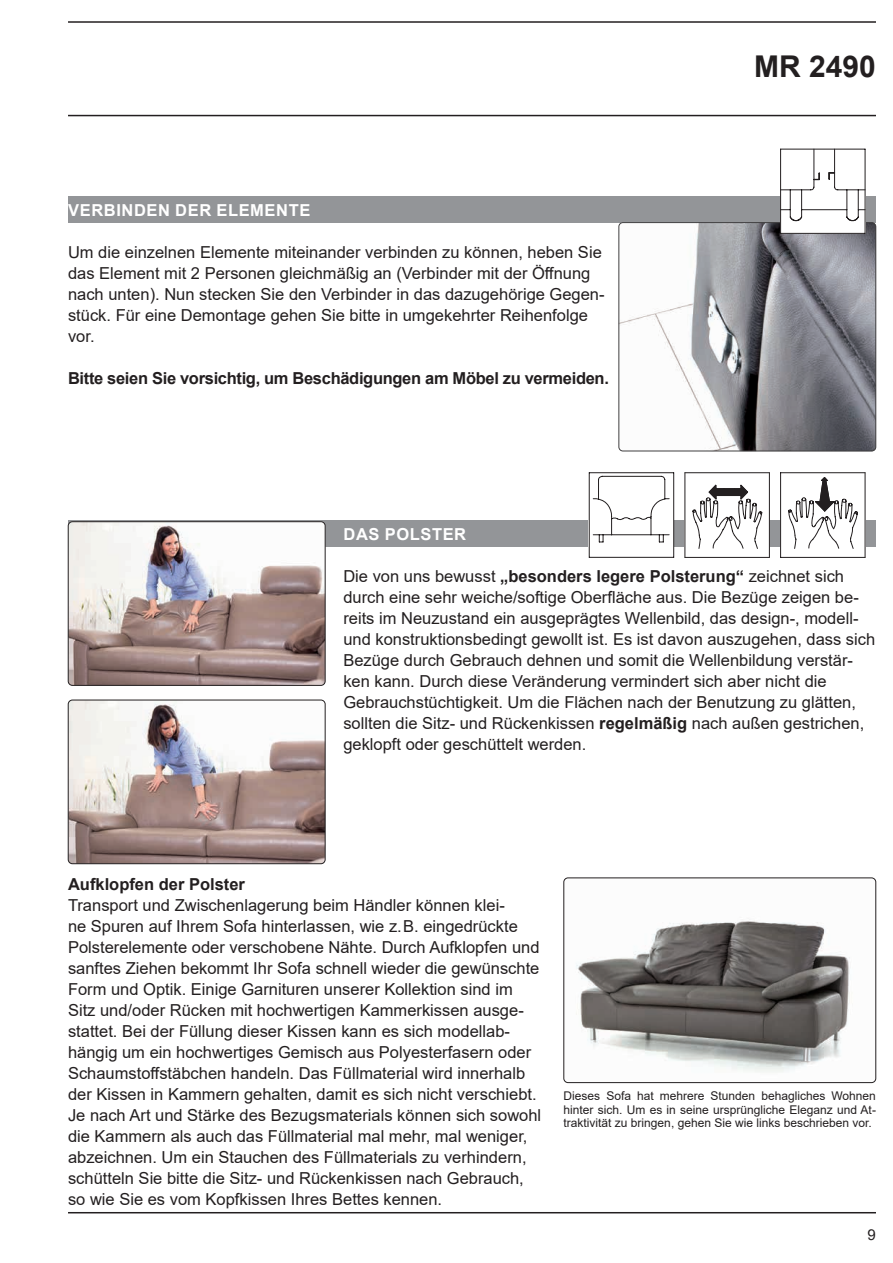
<style>
.page{position:relative;width:893px;height:1263px;background:#fff}
.page>*{position:absolute;margin:0;border:0;box-sizing:border-box;transform-origin:0 0}
.t1{font:700 30px "Arial";color:#231f20}
.t2{font:16.5px/21px "Arial";color:#231f20}
.t3{font:700 16.5px "Arial";letter-spacing:-.02em;color:#231f20}
.t4{font:700 16.5px "Arial";letter-spacing:.035em;color:#fff}
.t5{font:700 16.5px "Arial";color:#231f20}
.t6{font:15px "Arial";color:#231f20}
.t7{font:12px/13.5px "Arial";color:#231f20;text-align:justify}
.t8{font:6.75px "Arial";color:#231f20}
.s1{font-weight:700}
</style>
<div class="page">
<hr style="left:68px;top:21px;width:808px;height:2px;background:#231f20">
<hr style="left:68px;top:1212px;width:808px;height:1px;background:#231f20">
<hr style="left:68px;top:115px;width:808px;height:1px;background:#231f20">
<div style="left:68px;top:197px;width:808px;height:26px;background:#939598"></div>
<img style="left:619px;top:222px;width:257px;height:229px">
<div style="left:619px;top:222px;width:257px;height:229px;border:1px solid #414041;border-radius:4px"></div>
<div style="left:780px;top:149px;width:85px;height:85px;background:#fff"></div>
<hr style="left:781px;top:233px;width:84px;height:1px;background:#231f20">
<hr style="left:780px;top:149px;width:1px;height:84px;background:#231f20">
<hr style="left:865px;top:149px;width:1px;height:84px;background:#231f20">
<svg style="left:780px;top:149px;width:86px;height:72px"></svg>
<div style="left:68px;top:520px;width:808px;height:27px;background:#939598"></div>
<img style="left:68px;top:522px;width:257px;height:163px">
<div style="left:68px;top:521px;width:257px;height:164px;border:1px solid #231f20;border-radius:4px"></div>
<img style="left:68px;top:700px;width:257px;height:164px">
<div style="left:68px;top:700px;width:257px;height:164px;border:1px solid #231f20;border-radius:4px"></div>
<svg style="left:780px;top:472px;width:85px;height:85px"></svg>
<svg style="left:685px;top:472px;width:85px;height:85px"></svg>
<svg style="left:589px;top:472px;width:85px;height:85px"></svg>
<img style="left:564px;top:878px;width:311px;height:204px">
<div style="left:564px;top:878px;width:312px;height:205px;border:1px solid #231f20;border-radius:4px"></div>
<p class="t4" style="left:68px;top:199px;width:243px">VERBINDEN DER ELEMENTE</p>
<p class="t2" style="left:68px;top:242px;width:538px">Um die einzelnen Elemente miteinander verbinden zu können, heben Sie das Element mit 2 Personen gleichmäßig an (Verbinder mit der Öffnung nach unten). Nun stecken Sie den Verbinder in das dazugehörige Gegen&shy;stück. Für eine Demontage gehen Sie bitte in umgekehrter Reihenfolge vor.</p>
<p class="t3" style="left:68px;top:367px;width:542px">Bitte seien Sie vorsichtig, um Beschädigungen am Möbel zu vermeiden.</p>
<h1 class="t1" style="left:754px;top:45px;width:123px">MR 2490</h1>
<p class="t4" style="left:344px;top:522px;width:124px">DAS POLSTER</p>
<p class="t2" style="left:343px;top:565px;width:533px">Die von uns bewusst <span class="s1">„besonders legere Polsterung“</span> zeichnet sich durch eine sehr weiche/softige Oberfläche aus. Die Bezüge zeigen be&shy;reits im Neuzustand ein ausgeprägtes Wellenbild, das design-, modell&shy;und konstruktionsbedingt gewollt ist. Es ist davon auszugehen, dass sich Bezüge durch Gebrauch dehnen und somit die Wellenbildung verstär&shy;ken kann. Durch diese Veränderung vermindert sich aber nicht die Gebrauchstüchtigkeit. Um die Flächen nach der Benutzung zu glätten, sollten die Sitz- und Rückenkissen <span class="s1">regelmäßig</span> nach außen gestrichen, geklopft oder geschüttelt werden.</p>
<p class="t8" style="left:589px;top:570px;width:55px">zur Wellenbildung</p>
<p class="t8" style="left:780px;top:570px;width:32px">aufklopfen</p>
<p class="t8" style="left:685px;top:570px;width:22px">glätten</p>
<p class="t5" style="left:68px;top:872px;width:178px">Aufklopfen der Polster</p>
<p class="t2" style="left:68px;top:894px;width:475px">Transport und Zwischenlagerung beim Händler können klei-<br>ne Spuren auf Ihrem Sofa hinterlassen, wie z. B. eingedrückte Polsterelemente oder verschobene Nähte. Durch Aufklopfen und sanftes Ziehen bekommt Ihr Sofa schnell wieder die gewünschte Form und Optik. Einige Garnituren unserer Kollektion sind im Sitz und/oder Rücken mit hochwertigen Kammerkissen ausge&shy;stattet. Bei der Füllung dieser Kissen kann es sich modellab&shy;hängig um ein hochwertiges Gemisch aus Polyesterfasern oder Schaumstoffstäbchen handeln. Das Füllmaterial wird innerhalb der Kissen in Kammern gehalten, damit es sich nicht verschiebt.<br>Je nach Art und Stärke des Bezugsmaterials können sich sowohl die Kammern als auch das Füllmaterial mal mehr, mal weniger, abzeichnen. Um ein Stauchen des Füllmaterials zu verhindern, schütteln Sie bitte die Sitz- und Rückenkissen nach Gebrauch, so wie Sie es vom Kopfkissen Ihres Bettes kennen.</p>
<p class="t7" style="left:564px;top:1089px;width:314px">Dieses Sofa hat mehrere Stunden behagliches Wohnen hinter sich. Um es in seine ursprüngliche Eleganz und At&shy;traktivität zu bringen, gehen Sie wie links beschrieben vor.</p>
<p class="t6" style="left:868px;top:1224px;width:10px">9</p>
</div>
